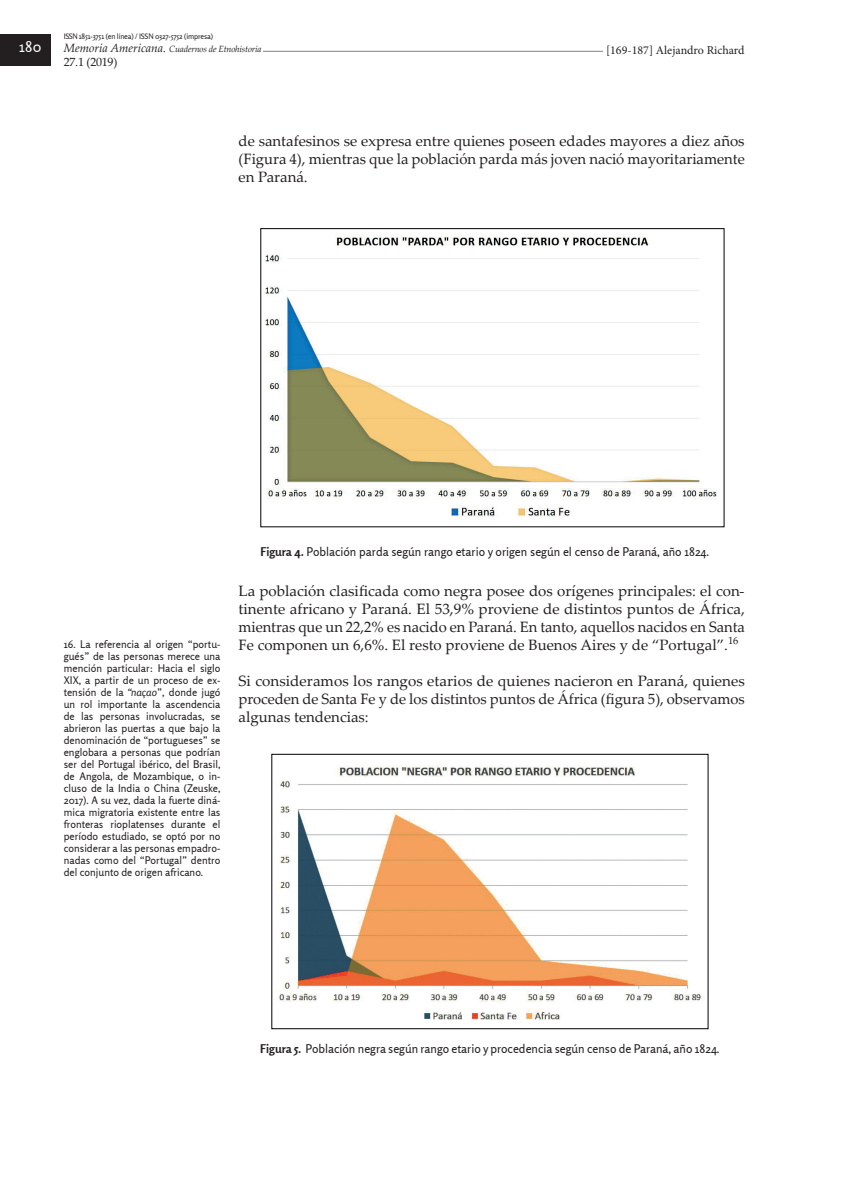
<style>
.page{position:relative;width:851px;height:1191px;background:#fff}
.page>*{position:absolute;margin:0;border:0;box-sizing:border-box;transform-origin:0 0}
.t1{font:15px/18px "Palatino Linotype";color:#231f20;text-align:justify}
.t2{font:15px "Rosario";color:#fff}
.t3{font:12px "Rosario";color:#231f20}
.t4{font:12px "Minion Pro";color:#231f20}
.t5{font:12px "Palatino Linotype";letter-spacing:-.02em;color:#231f20}
.t6{font:10.5px/12px "Rosario";color:#231f20;text-align:justify}
.t7{font:italic 9px "Palatino Linotype";letter-spacing:-.02em;color:#231f20}
.t8{font:7.5px "Rosario";letter-spacing:-.02em;color:#231f20}
.s1{font-size:12px}
.s2{font-style:italic}
.s3{font-weight:700}
</style>
<div class="page">
<hr style="left:263px;top:51px;width:470px;height:1px;background:#808285">
<div style="left:0;top:35px;width:50px;height:31px;background:#231f20"></div>
<div style="left:602px;top:45px;width:142px;height:24px;background:#fff"></div>
<img style="left:265px;top:234px;width:452px;height:283px">
<div style="left:260px;top:228px;width:464px;height:299px;border:1px solid #000001"></div>
<img style="left:277px;top:765px;width:427px;height:255px">
<div style="left:271px;top:754px;width:437px;height:275px;border:1px solid #000001"></div>
<p class="t8" style="left:64px;top:32px;width:151px">ISSN 1851-3751 (en línea) / ISSN 0327-5752 (impresa)</p>
<p class="t7" style="left:64px;top:43px;width:199px"><span class="s1">Memoria Americana.</span> Cuadernos de Etnohistoria</p>
<p class="t5" style="left:64px;top:53px;width:55px">27.1 (2019)</p>
<h1 class="t2" style="left:19px;top:38px;width:24px">180</h1>
<p class="t4" style="left:606px;top:42px;width:140px">[169-187] Alejandro Richard</p>
<h1 class="t1" style="left:238px;top:131px;width:507px">de santafesinos se expresa entre quienes poseen edades mayores a diez años (Figura 4), mientras que la población parda más joven nació mayoritariamente en Paraná.</h1>
<p class="t6" style="left:64px;top:638px;width:158px">16. La referencia al origen “portu&shy;gués” de las personas merece una mención particular: Hacia el siglo XIX, a partir de un proceso de ex&shy;tensión de la <span class="s2">“naçao</span>”, donde jugó un rol importante la ascendencia de las personas involucradas, se abrieron las puertas a que bajo la denominación de “portugueses” se englobara a personas que podrían ser del Portugal ibérico, del Brasil, de Angola, de Mozambique, o in&shy;cluso de la India o China (Zeuske, 2017). A su vez, dada la fuerte diná&shy;mica migratoria existente entre las fronteras rioplatenses durante el período estudiado, se optó por no considerar a las personas empadro&shy;nadas como del “Portugal” dentro del conjunto de origen africano.</p>
<p class="t3" style="left:260px;top:545px;width:450px"><span class="s3">Figura 4.</span> Población parda según rango etario y origen según el censo de Paraná, año 1824.</p>
<p class="t1" style="left:238px;top:581px;width:508px">La población clasificada como negra posee dos orígenes principales: el con&shy;tinente africano y Paraná. El 53,9% proviene de distintos puntos de África, mientras que un 22,2% es nacido en Paraná. En tanto, aquellos nacidos en Santa Fe componen un 6,6%. El resto proviene de Buenos Aires y de “Portugal”.<sup>16</sup></p>
<h1 class="t1" style="left:238px;top:671px;width:507px">Si consideramos los rangos etarios de quienes nacieron en Paraná, quienes proceden de Santa Fe y de los distintos puntos de África (figura 5), observamos algunas tendencias:</h1>
<p class="t3" style="left:260px;top:1041px;width:461px"><span class="s3">Figura 5.</span> Población negra según rango etario y procedencia según censo de Paraná, año 1824.</p>
</div>
